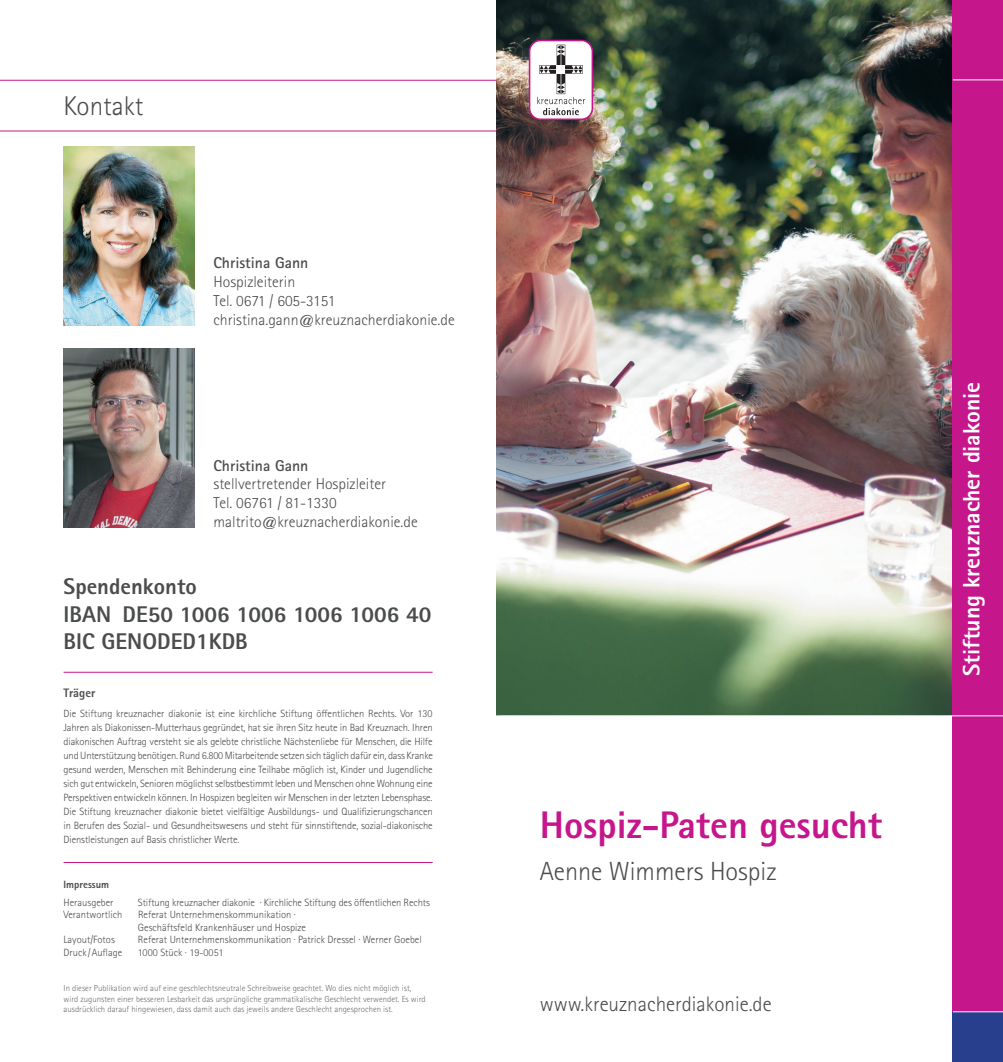
<style>
.page{position:relative;width:1003px;height:1062px;background:#fff}
.page>*{position:absolute;margin:0;border:0;box-sizing:border-box;transform-origin:0 0}
.t1{font:800 38.5px "Rotis Sans Serif Pro";color:#c5168c}
.t2{font:300 27.12px "Rotis Sans Serif Pro";color:#4b4c4d}
.t3{font:300 26.25px "Rotis Sans Serif Pro";color:#4b4c4d}
.t4{font:800 23.62px "Rotis Sans Serif Pro";color:#fff}
.t5{font:800 22.75px/27.3px "Rotis Sans Serif Pro";color:#4b4c4d}
.t6{font:300 21px "Rotis Sans Serif Pro";color:#4b4c4d}
.t7{font:300 15.75px/18.9px "Rotis Sans Serif Pro";color:#4b4c4d}
.t8{font:700 15.75px "Rotis Sans Serif Pro";color:#4b4c4d}
.t9{font:800 12.25px "Rotis Sans Serif Pro";color:#4b4c4d}
.t10{font:300 10.5px/14px "Rotis Sans Serif Pro";color:#4b4c4d}
.t11{font:800 10.5px "Rotis Sans Serif Pro";color:#4b4c4d}
.t12{font:300 8.75px/10.5px "Rotis Sans Serif Pro";color:#6c6d70}
</style>
<div class="page">
<img style="left:496px;top:0;width:456px;height:715px">
<hr style="left:0;top:80px;width:496px;height:1px;background:#c5168c">
<div style="left:952px;top:0;width:50px;height:1062px;background:#c5168c"></div>
<hr style="left:0;top:131px;width:496px;height:1px;background:#c5168c">
<hr style="left:952px;top:79px;width:50px;height:1px;background:#fff">
<svg style="left:528px;top:40px;width:65px;height:80px"></svg>
<div style="left:952px;top:1011px;width:50px;height:51px;background:#273f8d"></div>
<hr style="left:952px;top:1011px;width:50px;height:1px;background:#fff">
<hr style="left:496px;top:715px;width:506px;height:1px;background:#fff">
<hr style="left:63px;top:862px;width:369px;height:1px;background:#c5168c">
<hr style="left:63px;top:672px;width:369px;height:1px;background:#c5168c">
<img style="left:63px;top:146px;width:131px;height:179px">
<img style="left:63px;top:348px;width:131px;height:179px">
<h2 class="t2" style="left:63px;top:90px;width:81px">Kontakt</h2>
<h3 class="t8" style="left:213px;top:253px;width:96px">Christina Gann</h3>
<h3 class="t7" style="left:213px;top:273px;width:243px">Hospizleiterin<br>Tel. 0671 / 605-3151 christina.gann@kreuznacherdiakonie.de</h3>
<h3 class="t8" style="left:213px;top:455px;width:96px">Christina Gann</h3>
<h3 class="t7" style="left:213px;top:475px;width:206px">stellvertretender Hospizleiter<br>Tel. 06761 / 81-1330 maltrito@kreuznacherdiakonie.de</h3>
<h3 class="t5" style="left:63px;top:573px;width:369px">Spendenkonto<br>IBAN DE50 1006 1006 1006 1006 40<br>BIC GENODED1KDB</h3>
<p class="t9" style="left:63px;top:685px;width:33px">Träger</p>
<p class="t10" style="left:63px;top:706px;width:371px;text-align:justify">Die Stiftung kreuznacher diakonie ist eine kirchliche Stiftung öffentlichen Rechts. Vor 130<br>Jahren als Diakonissen-Mutterhaus gegründet, hat sie ihren Sitz heute in Bad Kreuznach. Ihren diakonischen Auftrag versteht sie als gelebte christliche Nächstenliebe für Menschen, die Hilfe und Unterstützung benötigen. Rund 6.800 Mitarbeitende setzen sich täglich dafür ein, dass Kranke gesund werden, Menschen mit Behinderung eine Teilhabe möglich ist, Kinder und Jugendliche sich gut entwickeln, Senioren möglichst selbstbestimmt leben und Menschen ohne Wohnung eine Perspektiven entwickeln können. In Hospizen begleiten wir Menschen in der letzten Lebensphase.<br>Die Stiftung kreuznacher diakonie bietet vielfältige Ausbildungs- und Qualifizierungschancen in Berufen des Sozial- und Gesundheitswesens und steht für sinnstiftende, sozial-diakonische Dienstleistungen auf Basis christlicher Werte.</p>
<p class="t11" style="left:63px;top:877px;width:47px">Impressum</p>
<p class="t10" style="left:63px;top:895px;width:51px">Herausgeber</p>
<p class="t10" style="left:138px;top:895px;width:293px">Stiftung kreuznacher diakonie · Kirchliche Stiftung des öffentlichen Rechts</p>
<p class="t10" style="left:63px;top:907px;width:60px">Verantwortlich</p>
<p class="t10" style="left:138px;top:908px;width:169px;line-height:12.6px">Referat Unternehmenskommunikation ·<br>Geschäftsfeld Krankenhäuser und Hospize</p>
<p class="t10" style="left:63px;top:933px;width:53px">Layout/Fotos</p>
<p class="t10" style="left:138px;top:933px;width:285px">Referat Unternehmenskommunikation · Patrick Dressel · Werner Goebel</p>
<p class="t10" style="left:63px;top:945px;width:60px">Druck/Auflage</p>
<p class="t10" style="left:138px;top:945px;width:87px">1000 Stück · 19-0051</p>
<p class="t12" style="left:63px;top:983px;width:363px">In dieser Publikation wird auf eine geschlechtsneutrale Schreibweise geachtet. Wo dies nicht möglich ist, wird zugunsten einer besseren Lesbarkeit das ursprüngliche grammatikalische Geschlecht verwendet. Es wird ausdrücklich darauf hingewiesen, dass damit auch das jeweils andere Geschlecht angesprochen ist.</p>
<h1 class="t1" style="left:539px;top:801px;width:344px">Hospiz-Paten gesucht</h1>
<h3 class="t3" style="left:539px;top:856px;width:238px">Aenne Wimmers Hospiz</h3>
<h3 class="t6" style="left:539px;top:992px;width:233px">www.kreuznacherdiakonie.de</h3>
<h3 class="t4" style="left:955px;top:676px;width:296px;rotate:-90deg">Stiftung kreuznacher diakonie</h3>
</div>
